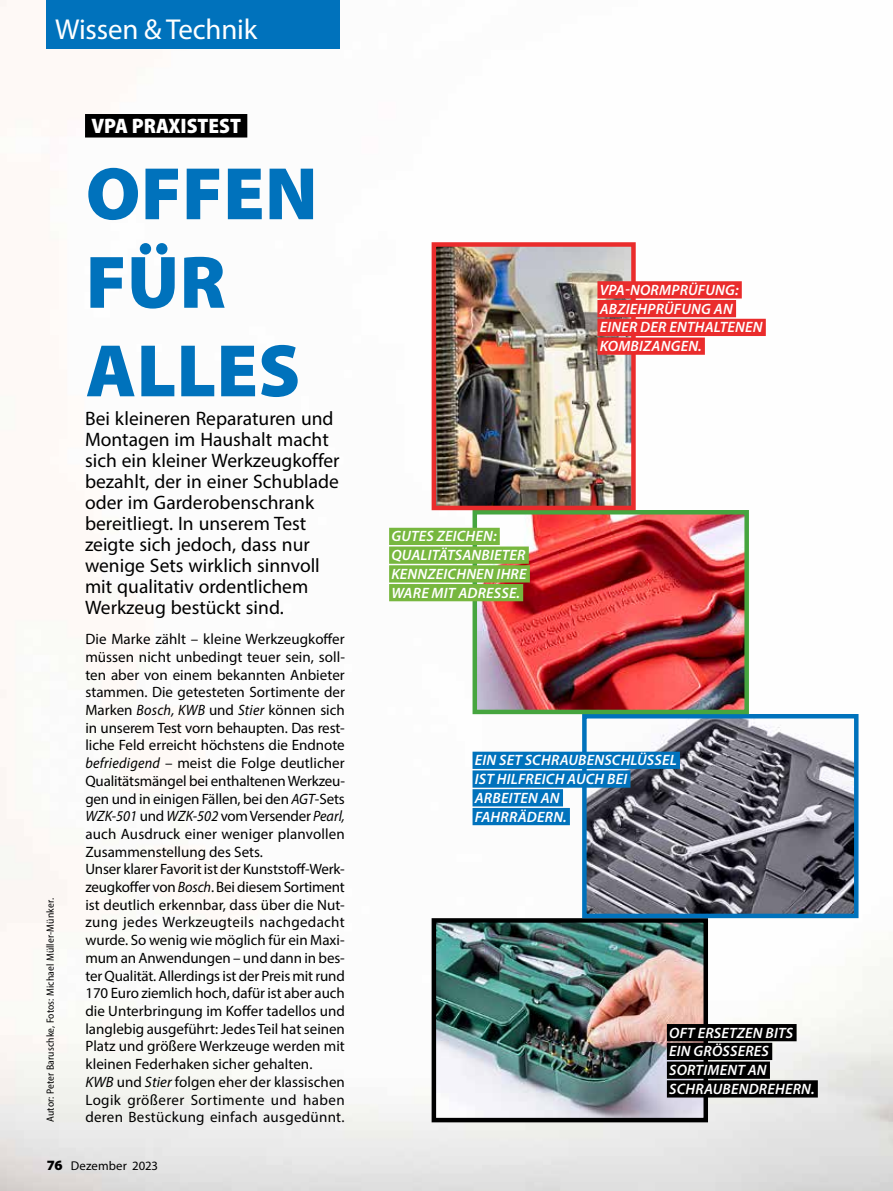
<style>
.page{position:relative;width:893px;height:1191px;background:#fff}
.page>*{position:absolute;margin:0;border:0;box-sizing:border-box;transform-origin:0 0}
.t1{font:900 75px/88.5px "Myriad Pro";letter-spacing:.005em;color:#0072bc}
.t2{font:28.8px "Myriad Pro";letter-spacing:-.005em;color:#fff}
.t3{font:900 semi-condensed 21px "Myriad Pro";color:#fff}
.t4{font:19.5px/21px "Myriad Pro";color:#000}
.t5{font:15px/17.7px "Myriad Pro";color:#000}
.t6{font:italic 600 15px/18.8px "Myriad Pro";letter-spacing:.015em;color:#fff}
.t7{font:12.75px "Myriad Pro";letter-spacing:.005em;color:#000}
.t8{font:semi-condensed 10.5px "Myriad Pro";letter-spacing:.015em;color:#000}
.s1{font-style:italic}
.s2{font-weight:900;font-size:14.25px}
</style>
<div class="page">
<img style="left:0;top:0;width:893px;height:1191px">
<img style="left:437px;top:923px;width:266px;height:194px">
<div style="left:432px;top:918px;width:276px;height:204px;border:4px solid #000"></div>
<img style="left:587px;top:719px;width:266px;height:194px">
<div style="left:582px;top:714px;width:276px;height:204px;border:4px solid #0072bc"></div>
<img style="left:477px;top:515px;width:267px;height:194px">
<div style="left:472px;top:510px;width:277px;height:204px;border:4px solid #46a53f"></div>
<img style="left:437px;top:247px;width:194px;height:258px">
<div style="left:432px;top:242px;width:204px;height:268px;border:4px solid #ea2c2c"></div>
<div style="left:85px;top:114px;width:162px;height:23px;background:#000"></div>
<div style="left:597px;top:281px;width:145px;height:17px;background:#ea2c2c"></div>
<div style="left:597px;top:300px;width:139px;height:17px;background:#ea2c2c"></div>
<div style="left:597px;top:319px;width:169px;height:17px;background:#ea2c2c"></div>
<div style="left:597px;top:337px;width:108px;height:18px;background:#ea2c2c"></div>
<div style="left:667px;top:1024px;width:130px;height:17px;background:#000"></div>
<div style="left:667px;top:1042px;width:105px;height:18px;background:#000"></div>
<div style="left:667px;top:1061px;width:103px;height:17px;background:#000"></div>
<div style="left:667px;top:1080px;width:151px;height:17px;background:#000"></div>
<div style="left:472px;top:751px;width:208px;height:18px;background:#0072bc"></div>
<div style="left:472px;top:770px;width:158px;height:17px;background:#0072bc"></div>
<div style="left:472px;top:789px;width:91px;height:17px;background:#0072bc"></div>
<div style="left:472px;top:808px;width:98px;height:17px;background:#0072bc"></div>
<div style="left:389px;top:528px;width:111px;height:17px;background:#77b73f"></div>
<div style="left:389px;top:546px;width:140px;height:18px;background:#77b73f"></div>
<div style="left:389px;top:565px;width:141px;height:17px;background:#77b73f"></div>
<div style="left:389px;top:584px;width:134px;height:17px;background:#77b73f"></div>
<div style="left:47px;top:0;width:293px;height:49px;background:#0072bc"></div>
<h2 class="t2" style="left:55px;top:11px;width:204px">Wissen &amp; Technik</h2>
<h3 class="t3" style="left:91px;top:112px;width:151px">VPA PRAXISTEST</h3>
<h1 class="t1" style="left:86px;top:147px;width:233px">OFFEN<br>FÜR<br>ALLES</h1>
<p class="t8" style="left:44px;top:1122px;width:225px;rotate:-90deg">Autor: Peter Baruschke, Fotos: Michael Müller-Münker.</p>
<p class="t4" style="left:85px;top:407px;width:256px">Bei kleineren Reparaturen und<br>Montagen im Haushalt macht sich ein kleiner Werkzeugkoffer bezahlt, der in einer Schublade oder im Garderobenschrank bereitliegt. In unserem Test zeigte sich jedoch, dass nur wenige Sets wirklich sinnvoll mit qualitativ ordentlichem<br>Werkzeug bestückt sind.</p>
<p class="t5" style="left:85px;top:630px;width:261px">Die Marke zählt – kleine Werkzeugkoffer müssen nicht unbedingt teuer sein, soll&shy;ten aber von einem bekannten Anbieter stammen. Die getesteten Sortimente der Marken <span class="s1">Bosch, KWB</span> und <span class="s1">Stier</span> können sich in unserem Test vorn behaupten. Das rest&shy;liche Feld erreicht höchstens die Endnote <span class="s1">befriedigend</span> – meist die Folge deutlicher Qualitätsmängel bei enthaltenen Werkzeu&shy;gen und in einigen Fällen, bei den <span class="s1">AGT</span>-Sets <span class="s1">WZK-501</span> und <span class="s1">WZK-502</span> vom Versender <span class="s1">Pearl, </span>auch Ausdruck einer weniger planvollen Zusammenstellung des Sets.<br>Unser klarer Favorit ist der Kunststoff-Werk&shy;zeugkoffer von <span class="s1">Bosch</span>. Bei diesem Sortiment ist deutlich erkennbar, dass über die Nut&shy;zung jedes Werkzeugteils nachgedacht wurde. So wenig wie möglich für ein Maxi&shy;mum an Anwendungen – und dann in bes&shy;ter Qualität. Allerdings ist der Preis mit rund 170 Euro ziemlich hoch, dafür ist aber auch die Unterbringung im Koffer tadellos und langlebig ausgeführt: Jedes Teil hat seinen Platz und größere Werkzeuge werden mit kleinen Federhaken sicher gehalten.<br><span class="s1">KWB</span> und <span class="s1">Stier</span> folgen eher der klassischen Logik größerer Sortimente und haben deren Bestückung einfach ausgedünnt.</p>
<p class="t7" style="left:47px;top:1157px;width:113px"><span class="s2">76</span> Dezember 2023</p>
<p class="t6" style="left:391px;top:526px;width:137px">GUTES ZEICHEN:<br>QUALITÄTSANBIETER<br>KENNZEICHNEN IHRE<br>WARE MIT ADRESSE.</p>
<p class="t6" style="left:600px;top:280px;width:164px">VPA-NORMPRÜFUNG:<br>ABZIEHPRÜFUNG AN<br>EINER DER ENTHALTENEN<br>KOMBIZANGEN.</p>
<p class="t6" style="left:475px;top:750px;width:203px">EIN SET SCHRAUBENSCHLÜSSEL<br>IST HILFREICH AUCH BEI<br>ARBEITEN AN<br>FAHRRÄDERN.</p>
<p class="t6" style="left:669px;top:1022px;width:147px">OFT ERSETZEN BITS<br>EIN GRÖSSERES<br>SORTIMENT AN<br>SCHRAUBENDREHERN.</p>
</div>
